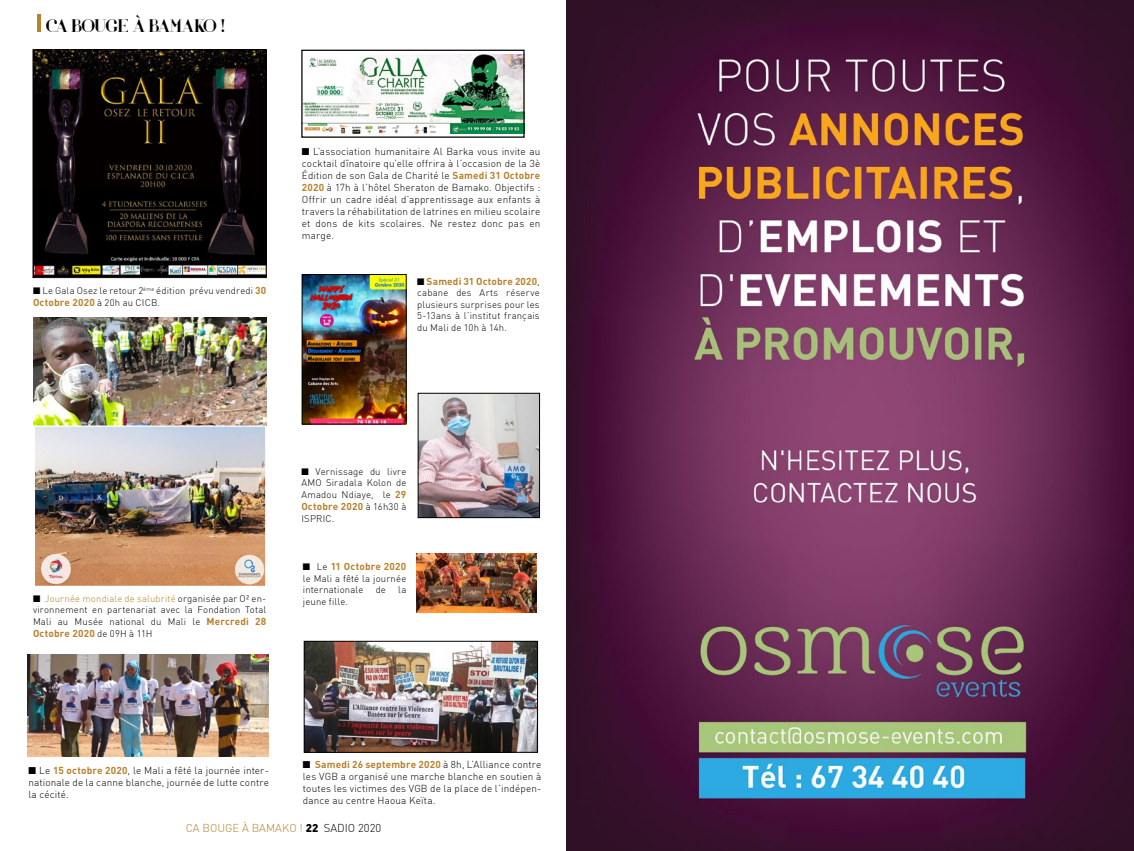
<style>
.page{position:relative;width:1134px;height:851px;background:#fff}
.page>*{position:absolute;margin:0;border:0;box-sizing:border-box;transform-origin:0 0}
.t1{font:18.75px "Voor";letter-spacing:-.03em;color:#000}
.t2{font:300 11.25px "DIN";color:#b7812d}
.t3{font:300 10px/12px "DIN";letter-spacing:.015em;color:#000;text-align:justify}
.t4{font:700 10px "DIN";letter-spacing:.02em;color:#b7812d}
.t5{font:300 9.5px/11.8px "DIN";letter-spacing:.02em;color:#000;text-align:justify}
.s1{font-weight:700;font-size:10px;color:#b7812d}
.s2{font-weight:300;font-size:9.5px;color:#000}
.s3{font-weight:700;color:#b7812d}
.s4{color:#000}
.s5{color:#b7812d}
.s6{font-weight:900;color:#000}
</style>
<div class="page">
<img style="left:567px;top:0;width:567px;height:850px">
<hr style="left:37px;top:14px;width:4px;height:18px;background:#b7812d">
<img style="left:35px;top:52px;width:229px;height:224px">
<div style="left:33px;top:50px;width:233px;height:228px;border:1px solid #000"></div>
<img style="left:33px;top:317px;width:233px;height:108px">
<img style="left:306px;top:643px;width:230px;height:107px">
<div style="left:304px;top:641px;width:234px;height:111px;border:1px solid #000"></div>
<img style="left:27px;top:654px;width:242px;height:102px">
<img style="left:420px;top:395px;width:118px;height:120px">
<div style="left:418px;top:393px;width:122px;height:124px;border:1px solid #000"></div>
<img style="left:304px;top:276px;width:100px;height:146px">
<div style="left:302px;top:274px;width:104px;height:150px;border:1px solid #000"></div>
<img style="left:303px;top:54px;width:220px;height:79px">
<div style="left:301px;top:50px;width:224px;height:88px;border:1px solid #000"></div>
<img style="left:417px;top:553px;width:119px;height:59px">
<img style="left:35px;top:427px;width:229px;height:158px">
<div style="left:33px;top:425px;width:233px;height:162px;border:1px solid #fff"></div>
<h1 class="t1" style="left:46px;top:14px;width:181px">CA BOUGE À BAMAKO !</h1>
<p class="t5" style="left:33px;top:284px;width:235px">■ Le Gala Osez le retour 2<sup>ème</sup> édition prévu vendredi <span class="s1">30</span></p>
<p class="t4" style="left:33px;top:295px;width:129px">Octobre 2020 <span class="s2">à 20h au CI CB .</span></p>
<p class="t3" style="left:302px;top:145px;width:240px">■ L’association humanitaire Al Barka vous invite au cocktail dînatoire qu’elle offrira à l’occasion de la 3è Édition de son Gala de Charité le <span class="s3">Samedi 31 Octobre 2020</span> à 17h à l’hôtel Sheraton de Bamako. O bjectifs :<br>Offrir un cadre idéal d’apprentissage aux enfants à travers la réhabilitation de latrines en milieu scolaire et dons de kits scolaires. Ne restez donc pas en marge.</p>
<p class="t4" style="left:417px;top:275px;width:124px"><span class="s4">■</span> Samedi 31 Octobre 2020<span class="s2">,</span></p>
<p class="t5" style="left:417px;top:287px;width:124px">cabane des Arts réserve plusieurs surprises pour les 5-13ans à l’institut français du Mali de 10h à 14h.</p>
<p class="t5" style="left:33px;top:592px;width:235px">■ <span class="s5">Journée mondiale de salubrité</span> organisée par O² en&shy;vironnement en partenariat avec la Fondation Total Mali au Musée national du Mali le <span class="s1">Mercredi 28</span></p>
<p class="t4" style="left:33px;top:627px;width:121px">Octobre 2020 <span class="s2">de 09H à 11H</span></p>
<p class="t5" style="left:301px;top:465px;width:106px">■ Vernissage du livre AMO Siradala Kolon de Amadou Ndiaye, le <span class="s1">29</span></p>
<p class="t4" style="left:301px;top:500px;width:106px">Octobre 2020 <span class="s2">à 16h30 à</span></p>
<p class="t5" style="left:301px;top:512px;width:34px">ISPRIC.</p>
<p class="t4" style="left:303px;top:560px;width:105px"><span class="s4">■</span> <span class="s2">Le</span> 11 Octobre 2020</p>
<p class="t5" style="left:303px;top:572px;width:105px">le Mali a fêté la journée internationale</p>
<p class="t5" style="left:376px;top:583px;width:12px">de</p>
<p class="t5" style="left:398px;top:583px;width:10px">la</p>
<p class="t5" style="left:303px;top:595px;width:47px">jeune fille.</p>
<p class="t3" style="left:28px;top:764px;width:242px">■ Le <span class="s3">15 octobre 2020</span>, le Mali a fêté la journée inter&shy;nationale de la canne blanche, journée de lutte contre la cécité.</p>
<p class="t3" style="left:303px;top:757px;width:240px">■ <span class="s3">Samedi 26 septembre 2020</span> à 8h, L’Alliance contre les VGB a organisé une marche blanche en soutien à toutes les victimes des VGB de la place de l’indépen&shy;dance au centre Haoua Keïta.</p>
<p class="t2" style="left:186px;top:820px;width:197px">Ca bouge à Bamako ! <span class="s6">22</span> <span class="s4">sadio 2020</span></p>
</div>
